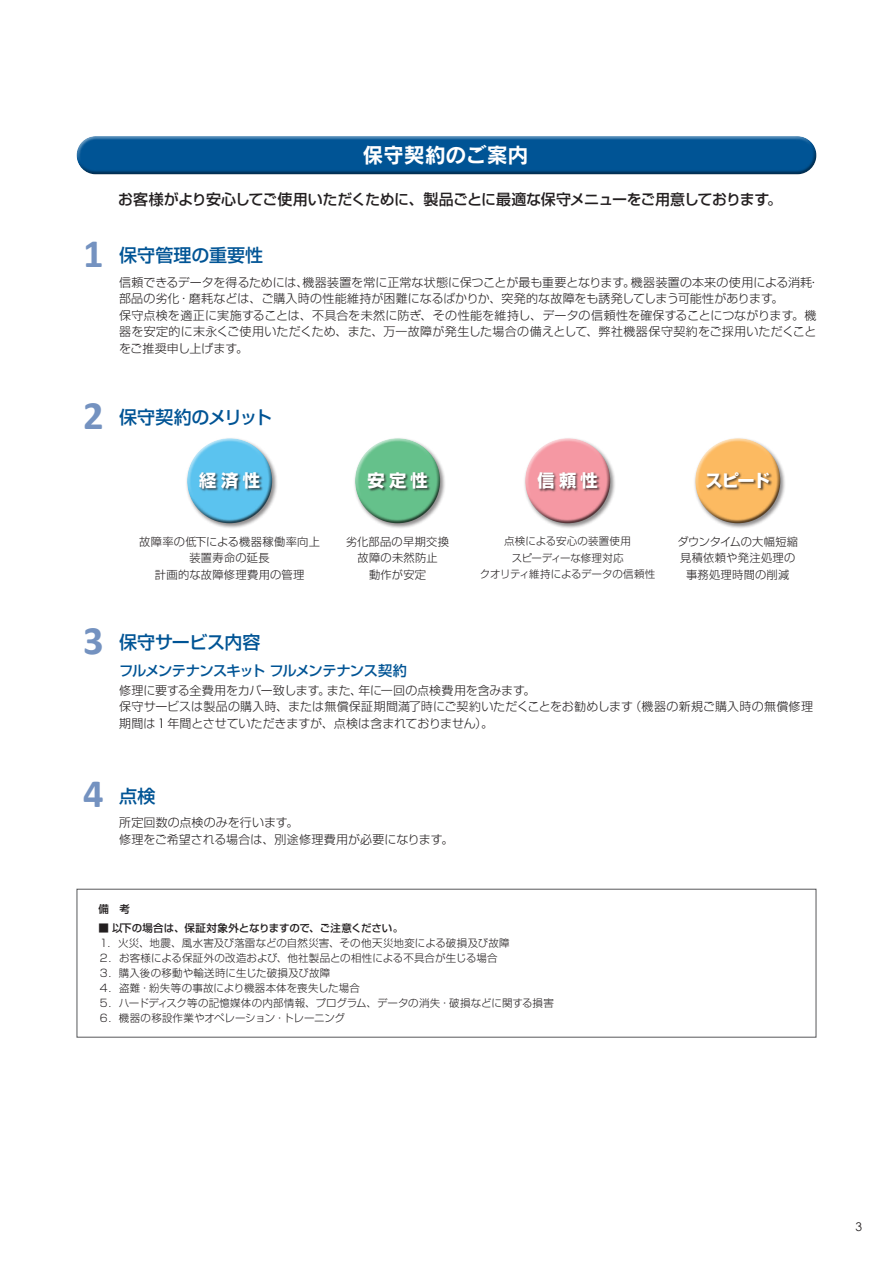
<style>
.page{position:relative;width:893px;height:1263px;background:#fff}
.page>*{position:absolute;margin:0;border:0;box-sizing:border-box;transform-origin:0 0}
.t1{font:700 40.5px "Calibri";color:#7492c0}
.t2{font:21px "Rodin CID B";letter-spacing:-.015em;color:#fff}
.t3{font:500 18px "Shin Go Pro";letter-spacing:-.005em;color:#005495}
.t4{font:500 18px "Shin Go Pro";letter-spacing:-.045em;color:#005495}
.t5{font:700 17.25px "Shin Go Pro";letter-spacing:.245em;color:#fff}
.t6{font:500 15px "Shin Go Pro";letter-spacing:-.035em;color:#231f20}
.t7{font:500 14.25px "Shin Go Pro";letter-spacing:-.045em;color:#005495}
.t8{font:300 12px/16.5px "Shin Go Pro";letter-spacing:.005em;color:#231f20}
.t9{font:12px "Century Gothic";color:#231f20}
.t10{font:300 11.25px "Shin Go Pro";letter-spacing:.02em;color:#231f20}
.t11{font:300 11.25px "Shin Go Pro";letter-spacing:-.03em;color:#231f20}
.t12{font:300 10.5px "Shin Go Pro";letter-spacing:.005em;color:#231f20}
.t13{font:500 10.5px "Shin Go Pro";letter-spacing:-.005em;color:#231f20}
.t14{font:300 10.5px "Shin Go Pro";letter-spacing:-.015em;color:#231f20}
.t15{font:300 10.5px "Shin Go Pro";letter-spacing:-.02em;color:#231f20}
.s1{font-family:"Century Gothic";font-weight:400;font-size:13.2px}
</style>
<div class="page">
<div style="left:76px;top:136px;width:741px;height:31px;background:#fff;opacity:.5"></div>
<div style="left:76px;top:142px;width:741px;height:34px;background:#231f20;opacity:.5"></div>
<div style="left:77px;top:889px;width:739px;height:148px;border:1px solid #57585a"></div>
<div style="left:185px;top:437px;width:93px;height:93px;background:#231f20;opacity:.5"></div>
<div style="left:184px;top:436px;width:86px;height:66px;background:#fff;opacity:.75"></div>
<div style="left:188px;top:451px;width:85px;height:72px;background:#231f20;opacity:.75"></div>
<div style="left:353px;top:437px;width:93px;height:93px;background:#231f20;opacity:.5"></div>
<div style="left:352px;top:436px;width:86px;height:66px;background:#fff;opacity:.75"></div>
<div style="left:356px;top:451px;width:85px;height:72px;background:#231f20;opacity:.75"></div>
<div style="left:523px;top:437px;width:93px;height:93px;background:#231f20;opacity:.5"></div>
<div style="left:522px;top:436px;width:86px;height:66px;background:#fff;opacity:.75"></div>
<div style="left:526px;top:451px;width:85px;height:72px;background:#231f20;opacity:.75"></div>
<div style="left:694px;top:437px;width:92px;height:93px;background:#231f20;opacity:.5"></div>
<div style="left:692px;top:436px;width:86px;height:66px;background:#fff;opacity:.75"></div>
<div style="left:696px;top:451px;width:85px;height:72px;background:#231f20;opacity:.75"></div>
<div style="left:199px;top:472px;width:64px;height:20px;background:#231f20;opacity:.75"></div>
<div style="left:368px;top:472px;width:63px;height:20px;background:#231f20;opacity:.75"></div>
<div style="left:537px;top:472px;width:64px;height:20px;background:#231f20;opacity:.75"></div>
<div style="left:706px;top:472px;width:66px;height:19px;background:#231f20;opacity:.75"></div>
<h2 class="t2" style="left:362px;top:141px;width:168px">保守契約のご案内</h2>
<p class="t1" style="left:83px;top:228px;width:22px">1</p>
<p class="t6" style="left:118px;top:187px;width:665px">お客様がより安心してご使用いただくために、製品ごとに最適な保守メニューをご用意しております。</p>
<p class="t3" style="left:119px;top:241px;width:146px">保守管理の重要性</p>
<p class="t8" style="left:119px;top:273px;width:702px">信頼できるデータを得るためには、機器装置を常に正常な状態に保つことが最も重要となります。機器装置の本来の使用による消耗・部品の劣化・磨耗などは、ご購入時の性能維持が困難になるばかりか、突発的な故障をも誘発してしまう可能性があります。</p>
<p class="t8" style="left:119px;top:306px;width:699px;text-align:justify">保守点検を適正に実施することは、不具合を未然に防ぎ、その性能を維持し、データの信頼性を確保することにつながります。機器を安定的に末永くご使用いただくため、また、万一故障が発生した場合の備えとして、弊社機器保守契約をご採用いただくことをご推奨申し上げます。</p>
<p class="t1" style="left:83px;top:389px;width:22px">2</p>
<p class="t4" style="left:119px;top:402px;width:155px">保守契約のメリット</p>
<p class="t5" style="left:199px;top:467px;width:62px">経済性</p>
<p class="t5" style="left:368px;top:467px;width:62px">安定性</p>
<p class="t5" style="left:538px;top:467px;width:62px">信頼性</p>
<p class="t5" style="left:705px;top:467px;width:66px">スピード</p>
<p class="t10" style="left:139px;top:532px;width:182px">故障率の低下による機器稼働率向上</p>
<p class="t10" style="left:189px;top:549px;width:82px">装置寿命の延長</p>
<p class="t10" style="left:155px;top:565px;width:151px">計画的な故障修理費用の管理</p>
<p class="t10" style="left:346px;top:532px;width:104px">劣化部品の早期交換</p>
<p class="t10" style="left:357px;top:549px;width:82px">故障の未然防止</p>
<p class="t10" style="left:369px;top:565px;width:59px">動作が安定</p>
<p class="t12" style="left:504px;top:532px;width:128px">点検による安心の装置使用</p>
<p class="t15" style="left:512px;top:549px;width:113px">スピーディーな修理対応</p>
<p class="t14" style="left:480px;top:565px;width:177px">クオリティ維持によるデータの信頼性</p>
<p class="t11" style="left:677px;top:532px;width:122px">ダウンタイムの大幅短縮</p>
<p class="t10" style="left:680px;top:549px;width:117px">見積依頼や発注処理の</p>
<p class="t10" style="left:686px;top:565px;width:105px">事務処理時間の削減</p>
<p class="t1" style="left:83px;top:615px;width:22px">3</p>
<p class="t3" style="left:119px;top:628px;width:143px">保守サービス内容</p>
<p class="t7" style="left:119px;top:659px;width:289px">フルメンテナンスキットフルメンテナンス契約</p>
<p class="t8" style="left:119px;top:680px;width:418px">修理に要する全費用をカバー致します。また、年に一回の点検費用を含みます。</p>
<p class="t8" style="left:119px;top:697px;width:695px">保守サービスは製品の購入時、または無償保証期間満了時にご契約いただくことをお勧めします（機器の新規ご購入時の無償修理期間は <span class="s1">1</span> 年間とさせていただきますが、点検は含まれておりません）。</p>
<p class="t1" style="left:83px;top:768px;width:22px">4</p>
<p class="t3" style="left:119px;top:781px;width:38px">点検</p>
<p class="t8" style="left:119px;top:813px;width:181px">所定回数の点検のみを行います。</p>
<p class="t8" style="left:119px;top:829px;width:336px">修理をご希望される場合は、別途修理費用が必要になります。</p>
<p class="t13" style="left:99px;top:900px;width:33px">備　考</p>
<p class="t13" style="left:99px;top:919px;width:306px">■ 以下の場合は、保証対象外となりますので、ご注意ください。</p>
<p class="t12" style="left:99px;top:934px;width:413px">１．火災、地震、風水害及び落雷などの自然災害、その他天災地変による破損及び故障</p>
<p class="t12" style="left:99px;top:949px;width:401px">２．お客様による保証外の改造および、他社製品との相性による不具合が生じる場合</p>
<p class="t12" style="left:99px;top:964px;width:233px">３．購入後の移動や輸送時に生じた破損及び故障</p>
<p class="t12" style="left:99px;top:979px;width:263px">４．盗難・紛失等の事故により機器本体を喪失した場合</p>
<p class="t12" style="left:99px;top:994px;width:457px">５．ハードディスク等の記憶媒体の内部情報、プログラム、データの消失・破損などに関する損害</p>
<p class="t12" style="left:99px;top:1009px;width:248px">６．機器の移設作業やオペレーション・トレーニング</p>
<p class="t9" style="left:856px;top:1219px;width:8px">3</p>
</div>
